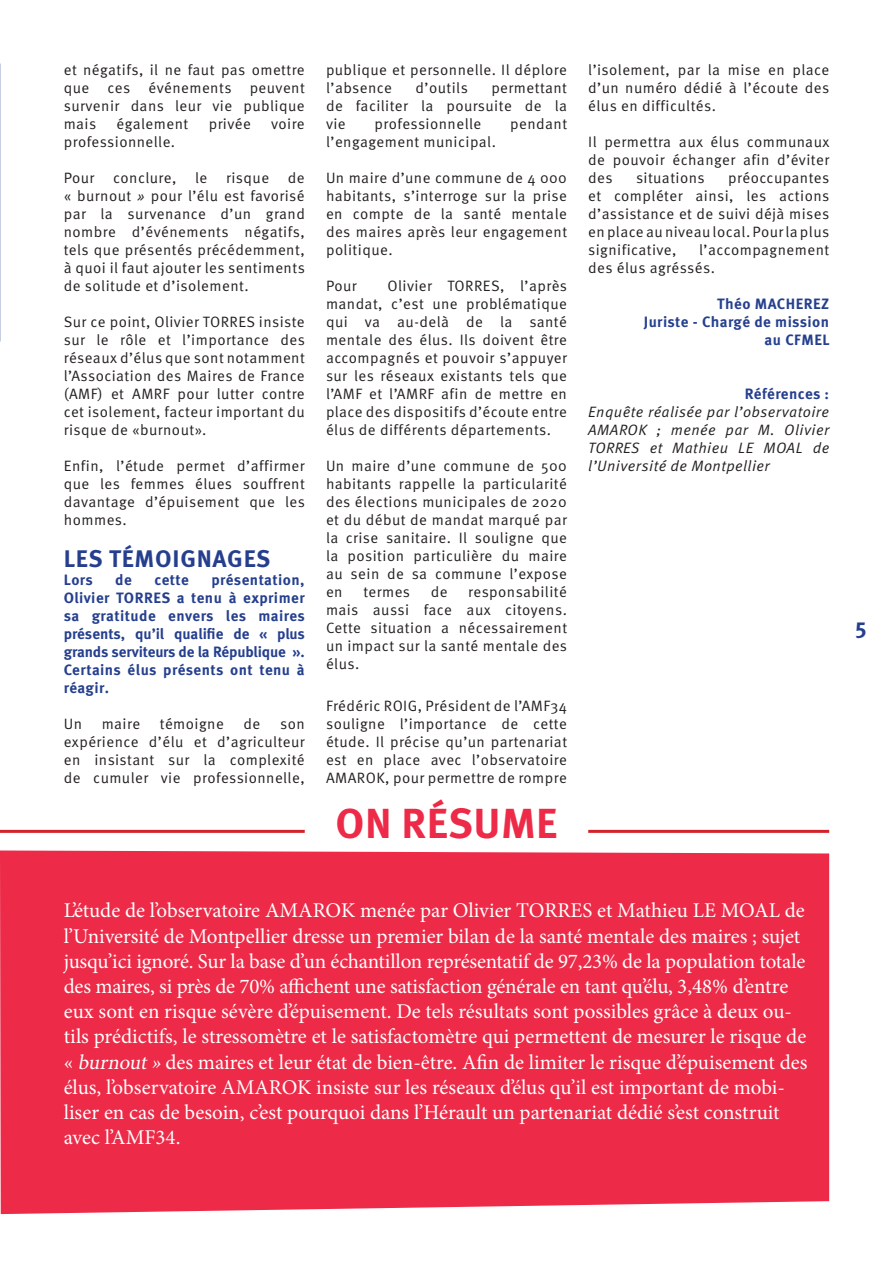
<style>
.page{position:relative;width:893px;height:1263px;background:#fff}
.page>*{position:absolute;margin:0;border:0;box-sizing:border-box;transform-origin:0 0}
.t1{font:700 42px "Meta Pro";letter-spacing:.01em;color:#ed2a47}
.t2{font:700 24px "Meta Pro";letter-spacing:.03em;color:#253f8e}
.t3{font:700 22.5px "Meta Pro";color:#253f8e}
.t4{font:21px/25.2px "Minion Pro";letter-spacing:-.005em;color:#fff}
.t5{font:15px/18px "Meta Pro Norm";letter-spacing:.03em;color:#231f20;text-align:justify}
.t6{font:700 15px/18px "Meta Pro";letter-spacing:.025em;color:#253f8e;text-align:justify}
.t7{font:15px/18px "Meta Pro Norm Ita";letter-spacing:.03em;color:#231f20;text-align:justify}
.s1{font-family:"Meta Pro Norm Ita"}
.s2{font-style:italic}
</style>
<div class="page">
<div style="left:0;top:850px;width:829px;height:364px;background:#ed2a47"></div>
<hr style="left:0;top:830px;width:305px;height:3px;background:#d1232a">
<hr style="left:588px;top:830px;width:241px;height:3px;background:#d1232a">
<p class="t5" style="left:64px;top:60px;width:243px">et négatifs, il ne faut pas omettre que ces événements peuvent survenir dans leur vie publique mais</p>
<p class="t5" style="left:117px;top:114px;width:73px">également</p>
<p class="t5" style="left:209px;top:114px;width:44px">privée</p>
<p class="t5" style="left:271px;top:114px;width:35px">voire</p>
<p class="t5" style="left:64px;top:132px;width:113px">professionnelle.</p>
<p class="t5" style="left:64px;top:168px;width:32px">Pour</p>
<p class="t5" style="left:113px;top:168px;width:65px">conclure,</p>
<p class="t5" style="left:195px;top:168px;width:14px">le</p>
<p class="t5" style="left:226px;top:168px;width:44px">risque</p>
<p class="t5" style="left:64px;top:168px;width:243px;text-indent:224px">de « burnout <span class="s1">»</span> pour l’élu est favorisé par la survenance d’un grand nombre d’événements négatifs, tels que présentés précédemment, à quoi il faut ajouter les sentiments de solitude et d’isolement.</p>
<p class="t5" style="left:64px;top:312px;width:243px">Sur ce point, Olivier TORRES insiste sur le rôle et l’importance des réseaux d’élus que sont notamment l’Association des Maires de France (AMF) et AMRF pour lutter contre cet isolement, facteur important du risque de «burnout».</p>
<p class="t5" style="left:64px;top:456px;width:243px">Enfin, l’étude permet d’affirmer que les femmes élues souffrent davantage d’épuisement que les hommes.</p>
<p class="t2" style="left:64px;top:540px;width:208px">LES TÉMOIGNAGES</p>
<p class="t6" style="left:64px;top:570px;width:31px">Lors</p>
<p class="t6" style="left:115px;top:570px;width:18px">de</p>
<p class="t6" style="left:154px;top:570px;width:36px">cette</p>
<p class="t6" style="left:64px;top:570px;width:243px;text-indent:148px">présentation, Olivier TORRES a tenu à exprimer sa gratitude envers les maires présents, qu’il qualifie de « plus grands serviteurs de la République ».<br>Certains élus présents ont tenu à réagir.</p>
<p class="t5" style="left:64px;top:714px;width:20px">Un</p>
<p class="t5" style="left:102px;top:714px;width:40px">maire</p>
<p class="t5" style="left:160px;top:714px;width:66px">témoigne</p>
<p class="t5" style="left:244px;top:714px;width:18px">de</p>
<p class="t5" style="left:64px;top:714px;width:242px;text-indent:216px">son expérience d’élu et d’agriculteur en insistant sur la complexité de cumuler vie professionnelle,</p>
<p class="t5" style="left:326px;top:60px;width:242px">publique et personnelle. Il déplore l’absence</p>
<p class="t5" style="left:416px;top:78px;width:54px">d’outils</p>
<p class="t5" style="left:326px;top:78px;width:243px;text-indent:165px">permettant de faciliter la poursuite de la vie</p>
<p class="t5" style="left:375px;top:114px;width:108px">professionnelle</p>
<p class="t5" style="left:510px;top:114px;width:58px">pendant</p>
<p class="t5" style="left:326px;top:132px;width:172px">l’engagement municipal.</p>
<p class="t5" style="left:326px;top:168px;width:243px">Un maire d’une commune de 4 000 habitants, s’interroge sur la prise en compte de la santé mentale des maires après leur engagement politique.</p>
<p class="t5" style="left:326px;top:276px;width:32px">Pour</p>
<p class="t5" style="left:326px;top:276px;width:243px;text-indent:62px">Olivier TORRES, l’après mandat, c’est une problématique qui va au-delà de la santé mentale des élus. Ils doivent être accompagnés et pouvoir s’appuyer sur les réseaux existants tels que l’AMF et l’AMRF afin de mettre en place des dispositifs d’écoute entre élus de différents départements.</p>
<p class="t5" style="left:326px;top:456px;width:242px">Un maire d’une commune de 500 habitants rappelle la particularité des élections municipales de 2020 et du début de mandat marqué par la crise sanitaire. Il souligne que la position particulière du maire au sein de sa commune l’expose en</p>
<p class="t5" style="left:326px;top:582px;width:243px;text-indent:142px">responsabilité mais aussi face aux citoyens.<br>Cette situation a nécessairement un impact sur la santé mentale des élus.</p>
<p class="t5" style="left:326px;top:695px;width:243px">Frédéric ROIG, Président de l’AMF34 souligne l’importance de cette étude. Il précise qu’un partenariat est en place avec l’observatoire AMAROK, pour permettre de rompre</p>
<p class="t5" style="left:363px;top:582px;width:48px">termes</p>
<p class="t5" style="left:431px;top:582px;width:18px">de</p>
<p class="t1" style="left:336px;top:791px;width:223px">ON RÉSUME</p>
<p class="t5" style="left:588px;top:60px;width:243px">l’isolement, par la mise en place d’un numéro dédié à l’écoute des élus en difficultés.</p>
<p class="t5" style="left:588px;top:132px;width:243px">Il permettra aux élus communaux de pouvoir échanger afin d’éviter des</p>
<p class="t5" style="left:588px;top:168px;width:243px;text-indent:140px">préoccupantes et compléter ainsi, les actions d’assistance et de suivi déjà mises en place au niveau local. Pour la plus significative,</p>
<p class="t5" style="left:636px;top:168px;width:70px">situations</p>
<p class="t5" style="left:588px;top:240px;width:243px;text-indent:111px">l’accompagnement des élus agréssés.</p>
<p class="t6" style="left:717px;top:294px;width:114px">Théo MACHEREZ</p>
<p class="t6" style="left:644px;top:312px;width:187px">Juriste - Chargé de mission</p>
<p class="t6" style="left:765px;top:330px;width:66px">au CFMEL</p>
<p class="t6" style="left:745px;top:384px;width:86px">Références :</p>
<p class="t7" style="left:588px;top:402px;width:243px">Enquête réalisée par l’observatoire AMAROK ; menée par M. Olivier TORRES et Mathieu LE MOAL de l’Université de Montpellier</p>
<p class="t4" style="left:64px;top:898px;width:745px">L’étude de l’observatoire AMAROK menée par Olivier TORRES et Mathieu LE MOAL de l’Université de Montpellier dresse un premier bilan de la santé mentale des maires ; sujet jusqu’ici ignoré. Sur la base d’un échantillon représentatif de 97,23% de la population totale des maires, si près de 70% affichent une satisfaction générale en tant qu’élu, 3,48% d’entre eux sont en risque sévère d’épuisement. De tels résultats sont possibles grâce à deux ou&shy;tils prédictifs, le stressomètre et le satisfactomètre qui permettent de mesurer le risque de « <span class="s2">burnout»</span> des maires et leur état de bien-être. Afin de limiter le risque d’épuisement des élus, l’observatoire AMAROK insiste sur les réseaux d’élus qu’il est important de mobi&shy;liser en cas de besoin, c’est pourquoi dans l’Hérault un partenariat dédié s’est construit avec l’AMF34.</p>
<p class="t3" style="left:855px;top:608px;width:13px">5</p>
</div>
